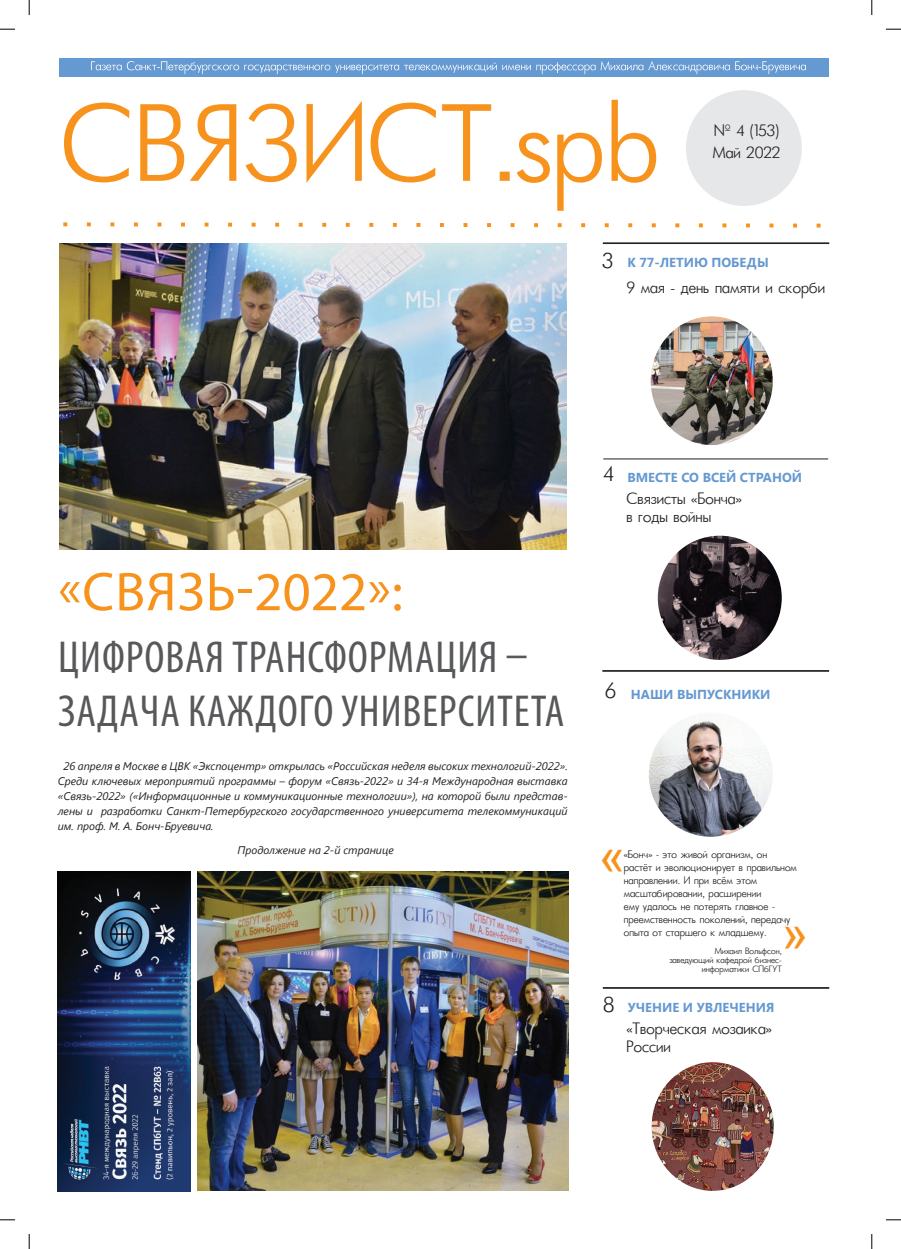
<style>
.page{position:relative;width:901px;height:1249px;background:#fff}
.page>*{position:absolute;margin:0;border:0;box-sizing:border-box;transform-origin:0 0}
.t1{font:55px "Myriad Pro";letter-spacing:.02em;color:#f7931d}
.t2{font:48px "Arial";color:#f7931d}
.t3{font:condensed 45px/54px "Myriad Pro";letter-spacing:.02em;color:#57585a}
.t4{font:300 24px "Futura";color:#231f20}
.t5{font:300 18px/18px "Futura";color:#231f20}
.t6{font:700 13px "Segoe UI";color:#6599d1}
.t7{font:300 12px/13px "Futura";color:#231f20}
.t8{font:italic 11px/15px "Segoe UI";color:#231f20;text-align:justify}
.t9{font:300 10px/9px "Futura";color:#231f20;text-align:right}
.s1{font-family:"Futura";font-weight:300;font-size:24px;color:#231f20}
</style>
<div class="page">
<hr style="left:602px;top:243px;width:227px;height:1px;background:#231f20">
<div style="left:685px;top:90px;width:116px;height:116px;background:#e6e7e9;border-radius:50%"></div>
<svg style="left:64px;top:100px;width:592px;height:111px"></svg>
<div style="left:59px;top:58px;width:769px;height:18px;background:#6599d1"></div>
<svg style="left:91px;top:61px;width:714px;height:13px"></svg>
<svg style="left:63px;top:222px;width:758px;height:6px"></svg>
<hr style="left:603px;top:458px;width:224px;height:1px;background:#231f20">
<hr style="left:602px;top:987px;width:227px;height:1px;background:#231f20">
<hr style="left:602px;top:988px;width:227px;height:1px;background:#231f20">
<hr style="left:602px;top:670px;width:226px;height:1px;background:#231f20">
<hr style="left:602px;top:671px;width:226px;height:1px;background:#231f20">
<img style="left:648px;top:712px;width:124px;height:125px;border-radius:62px">
<img style="left:651px;top:1062px;width:122px;height:129px">
<img style="left:650px;top:316px;width:122px;height:129px">
<img style="left:657px;top:536px;width:124px;height:124px;border-radius:62px">
<img style="left:59px;top:244px;width:507px;height:306px">
<img style="left:57px;top:872px;width:133px;height:319px">
<img style="left:197px;top:872px;width:371px;height:319px">
<svg style="left:0;top:29px;width:15px;height:1px"></svg>
<svg style="left:886px;top:29px;width:14px;height:1px"></svg>
<svg style="left:0;top:1219px;width:15px;height:2px"></svg>
<svg style="left:886px;top:1219px;width:14px;height:2px"></svg>
<svg style="left:29px;top:0;width:1px;height:15px"></svg>
<svg style="left:29px;top:1234px;width:1px;height:15px"></svg>
<svg style="left:871px;top:0;width:1px;height:15px"></svg>
<svg style="left:871px;top:1234px;width:1px;height:15px"></svg>
<h3 class="t5" style="left:712px;top:120px;width:69px;line-height:21.6px">№ 4 (153)<br>Май 2022</h3>
<p class="t6" style="left:602px;top:254px;width:168px"><span class="s1">3</span> к 77-летию Победы</p>
<h3 class="t5" style="left:626px;top:279px;width:200px">9 мая - день памяти и скорби</h3>
<h1 class="t1" style="left:58px;top:558px;width:346px">«Связь-2022»:</h1>
<h3 class="t3" style="left:58px;top:630px;width:507px">цифровая трансформация – задача каждого университета</h3>
<p class="t8" style="left:58px;top:758px;width:511px;text-indent:6px">26 апреля в Москве в ЦВК «Экспоцентр» открылась «Российская неделя высоких технологий-2022».<br>Среди ключевых мероприятий программы – форум «Связь-2022» и 34-я Международная выставка «Связь-2022» («Информационные и коммуникационные технологии»), на которой были представ&shy;лены и разработки Санкт-Петербургского государственного университета телекоммуникаций им. проф. М. А. Бонч-Бруевича.</p>
<p class="t8" style="left:237px;top:842px;width:158px">Продолжение на 2-й странице</p>
<h3 class="t4" style="left:603px;top:461px;width:12px">4</h3>
<p class="t6" style="left:627px;top:468px;width:176px">Вместе со всей страной</p>
<h3 class="t5" style="left:626px;top:490px;width:117px">Связисты «Бонча» в годы войны</h3>
<p class="t6" style="left:604px;top:685px;width:167px"><span class="s1">6</span> наши выпускники</p>
<h2 class="t2" style="left:598px;top:825px;width:28px">«</h2>
<p class="t7" style="left:623px;top:848px;width:174px">«Бонч» – это живой организм, он растёт и эволюционирует в правильном направлении. И при всём этом масштабировании, расширении<br>ему удалось не потерять главное – преемственность поколений, передачу опыта от старшего к младшему.</p>
<h2 class="t2" style="left:781px;top:901px;width:28px">»</h2>
<p class="t9" style="left:669px;top:947px;width:114px">Михаил Вольфсон, заведующий кафедрой бизнес&shy;информатики СПбГУТ</p>
<p class="t6" style="left:602px;top:998px;width:173px"><span class="s1">8</span> учение и увлечения</p>
<h3 class="t5" style="left:626px;top:1020px;width:147px">«Творческая мозаика»<br>России</h3>
</div>
